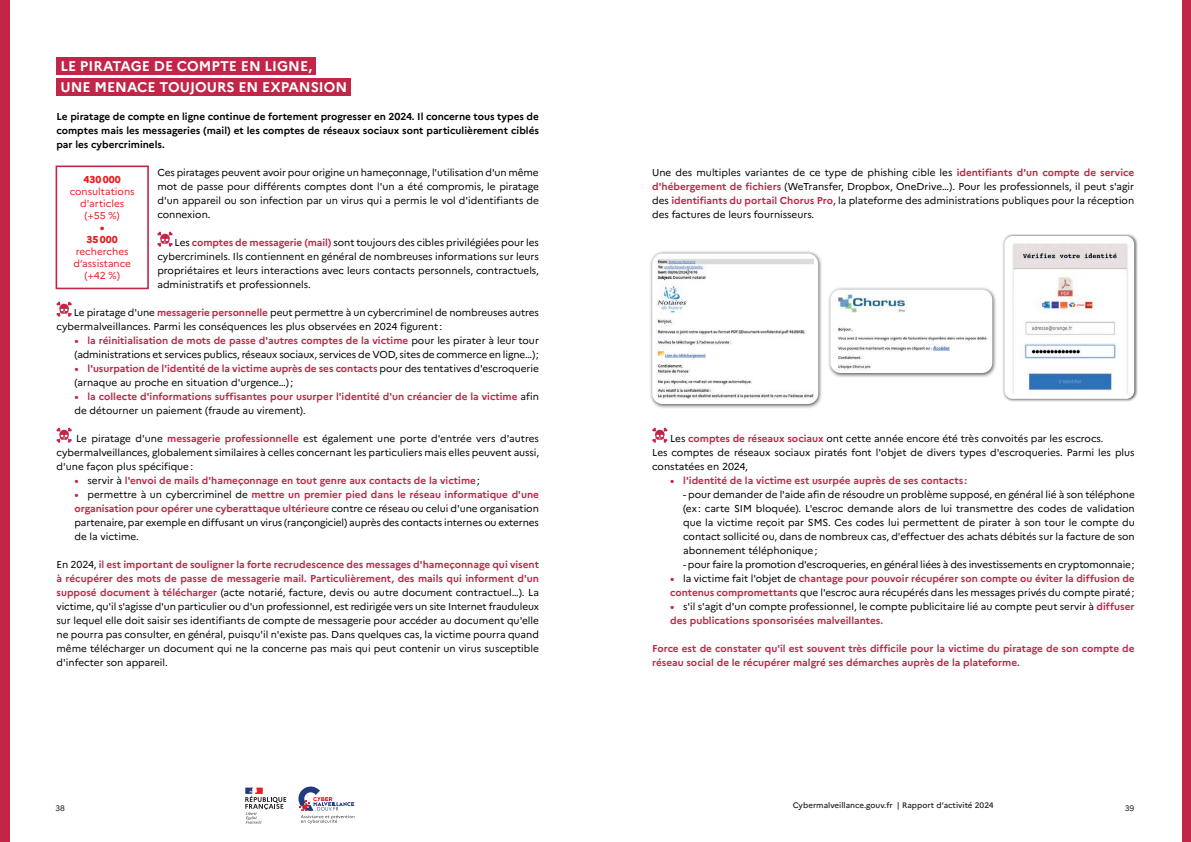
<style>
.page{position:relative;width:1191px;height:842px;background:#fff}
.page>*{position:absolute;margin:0;border:0;box-sizing:border-box;transform-origin:0 0}
.t1{font:700 14px "Marianne";color:#fff}
.t2{font:10px/14px "Marianne";letter-spacing:-.005em;color:#000;text-align:justify}
.t3{font:700 10px/14px "Marianne";color:#c12547}
.t4{font:700 10px/14px "Marianne";color:#000;text-align:justify}
.t5{font:10px/12px "Marianne";color:#ea1e24;text-align:center}
.t6{font:800 10px/12px "Marianne";letter-spacing:.01em;color:#ea1e24;text-align:center}
.t7{font:500 8px "Marianne";color:#231f20}
.t8{font:8px "Marianne";color:#231f20}
.s1{font-weight:700;color:#c12547}
.s2{font-weight:400;color:#000}
.s3{font-weight:800}
</style>
<div class="page">
<div style="left:0;top:0;width:9px;height:842px;background:#c12547"></div>
<div style="left:1182px;top:0;width:9px;height:842px;background:#c12547"></div>
<div style="left:57px;top:57px;width:259px;height:18px;background:#c12547"></div>
<div style="left:57px;top:78px;width:294px;height:18px;background:#c12547"></div>
<svg style="left:157px;top:232px;width:16px;height:15px"></svg>
<svg style="left:56px;top:302px;width:16px;height:15px"></svg>
<svg style="left:56px;top:428px;width:16px;height:15px"></svg>
<div style="left:649px;top:250px;width:174px;height:159px;background:#231f20;opacity:.75"></div>
<img style="left:652px;top:253px;width:166px;height:151px">
<div style="left:1002px;top:234px;width:135px;height:168px;background:#231f20;opacity:.75"></div>
<img style="left:1004px;top:236px;width:130px;height:163px">
<div style="left:827px;top:286px;width:170px;height:92px;background:#231f20;opacity:.75"></div>
<img style="left:830px;top:290px;width:162px;height:83px">
<svg style="left:652px;top:428px;width:15px;height:15px"></svg>
<div style="left:56px;top:166px;width:93px;height:123px;border:2px solid #c12547"></div>
<svg style="left:245px;top:788px;width:41px;height:35px"></svg>
<svg style="left:298px;top:786px;width:56px;height:38px"></svg>
<p class="t1" style="left:60px;top:57px;width:253px">LE PIRATAGE DE COMPTE EN LIGNE,</p>
<p class="t1" style="left:60px;top:79px;width:288px">UNE MENACE TOUJOURS EN EXPANSION</p>
<p class="t4" style="left:56px;top:109px;width:484px">Le piratage de compte en ligne continue de fortement progresser en 2024. Il concerne tous types de comptes mais les messageries (mail) et les comptes de réseaux sociaux sont particulièrement ciblés par les cybercriminels.</p>
<p class="t2" style="left:157px;top:165px;width:383px">Ces piratages peuvent avoir pour origine un hameçonnage, l'utilisation d'un même mot de passe pour différents comptes dont l'un a été compromis, le piratage d'un appareil ou son infection par un virus qui a permis le vol d'identifiants de connexion.</p>
<p class="t2" style="left:157px;top:235px;width:383px;text-indent:17px">Les <span class="s1">comptes de messagerie (mail)</span> sont toujours des cibles privilégiées pour les cybercriminels. Ils contiennent en général de nombreuses informations sur leurs propriétaires et leurs interactions avec leurs contacts personnels, contractuels, administratifs et professionnels.</p>
<p class="t2" style="left:56px;top:305px;width:484px;text-indent:17px">Le piratage d'une <span class="s1">messagerie personnelle</span> peut permettre à un cybercriminel de nombreuses autres cybermalveillances. Parmi les conséquences les plus observées en 2024 figurent :</p>
<p class="t2" style="left:74px;top:333px;width:466px"><span class="s1">• la réinitialisation de mots de passe d'autres comptes de la victime</span> pour les pirater à leur tour (administrations et services publics, réseaux sociaux, services de VOD, sites de commerce en ligne…);</p>
<p class="t2" style="left:74px;top:361px;width:466px"><span class="s1">• l'usurpation de l'identité de la victime auprès de ses contacts</span> pour des tentatives d'escroquerie (arnaque au proche en situation d'urgence…);</p>
<p class="t3" style="left:74px;top:389px;width:466px">• la collecte d'informations suffisantes pour usurper l'identité d'un créancier de la victime <span class="s2">afin de détourner un paiement (fraude au virement).</span></p>
<p class="t2" style="left:56px;top:431px;width:484px;text-indent:20px">Le piratage d'une <span class="s1">messagerie professionnelle</span> est également une porte d'entrée vers d'autres cybermalveillances, globalement similaires à celles concernant les particuliers mais elles peuvent aussi, d'une façon plus spécifique:</p>
<p class="t3" style="left:74px;top:473px;width:407px">• <span class="s2">servir à</span> l'envoi de mails d'hameçonnage en tout genre aux contacts de la victime<span class="s2">;</span></p>
<p class="t2" style="left:74px;top:487px;width:466px"><span class="s1">•</span> permettre à un cybercriminel de <span class="s1">mettre un premier pied dans le réseau informatique d'une organisation pour opérer une cyberattaque ultérieure</span> contre ce réseau ou celui d'une organisation partenaire, par exemple en diffusant un virus (rançongiciel) auprès des contacts internes ou externes de la victime.</p>
<p class="t2" style="left:56px;top:557px;width:484px">En 2024, <span class="s1">il est important de souligner la forte recrudescence des messages d'hameçonnage qui visent à récupérer des mots de passe de messagerie mail. Particulièrement, des mails qui informent d'un supposé document à télécharger</span> (acte notarié, facture, devis ou autre document contractuel…). La victime, qu'il s'agisse d'un particulier ou d'un professionnel, est redirigée vers un site Internet frauduleux sur lequel elle doit saisir ses identifiants de compte de messagerie pour accéder au document qu'elle ne pourra pas consulter, en général, puisqu'il n'existe pas. Dans quelques cas, la victime pourra quand même télécharger un document qui ne la concerne pas mais qui peut contenir un virus susceptible d'infecter son appareil.</p>
<p class="t5" style="left:70px;top:174px;width:66px"><span class="s3">430000 </span>consultations d'articles (+55 %)</p>
<p class="t6" style="left:86px;top:222px;width:33px">•<br>35000</p>
<p class="t5" style="left:73px;top:246px;width:59px">recherches d’assistance (+42 %)</p>
<p class="t2" style="left:652px;top:165px;width:483px">Une des multiples variantes de ce type de phishing cible les <span class="s1">identifiants d'un compte de service d'hébergement de fichiers</span> (WeTransfer, Dropbox, OneDrive…). Pour les professionnels, il peut s'agir des <span class="s1">identifiants du portail Chorus Pro</span>, la plateforme des administrations publiques pour la réception des factures de leurs fournisseurs.</p>
<p class="t2" style="left:670px;top:431px;width:435px">Les <span class="s1">comptes de réseaux sociaux</span> ont cette année encore été très convoités par les escrocs.</p>
<p class="t2" style="left:652px;top:445px;width:484px">Les comptes de réseaux sociaux piratés font l'objet de divers types d'escroqueries. Parmi les plus constatées en 2024,</p>
<p class="t3" style="left:670px;top:473px;width:298px">• l'identité de la victime est usurpée auprès de ses contacts :</p>
<p class="t2" style="left:683px;top:487px;width:453px">- pour demander de l'aide afin de résoudre un problème supposé, en général lié à son téléphone (ex: carte SIM bloquée). L'escroc demande alors de lui transmettre des codes de validation que la victime reçoit par SMS. Ces codes lui permettent de pirater à son tour le compte du contact sollicité ou, dans de nombreux cas, d'effectuer des achats débités sur la facture de son abonnement téléphonique;</p>
<p class="t2" style="left:683px;top:557px;width:453px">- pour faire la promotion d'escroqueries, en général liées à des investissements en cryptomonnaie;</p>
<p class="t2" style="left:670px;top:571px;width:466px"><span class="s1">•</span> la victime fait l'objet de <span class="s1">chantage pour pouvoir récupérer son compte ou éviter la diffusion de contenus compromettants</span> que l'escroc aura récupérés dans les messages privés du compte piraté;</p>
<p class="t2" style="left:670px;top:599px;width:466px"><span class="s1">•</span> s'il s'agit d'un compte professionnel, le compte publicitaire lié au compte peut servir à <span class="s1">diffuser des publications sponsorisées malveillantes.</span></p>
<p class="t3" style="left:652px;top:641px;width:484px">Force est de constater qu'il est souvent très difficile pour la victime du piratage de son compte de réseau social de le récupérer malgré ses démarches auprès de la plateforme.</p>
<p class="t7" style="left:793px;top:800px;width:202px">Cybermalveillance.gouv.fr | Rapport d’activité 2024</p>
<p class="t8" style="left:56px;top:803px;width:11px">38</p>
<p class="t8" style="left:1124px;top:803px;width:11px">39</p>
</div>
